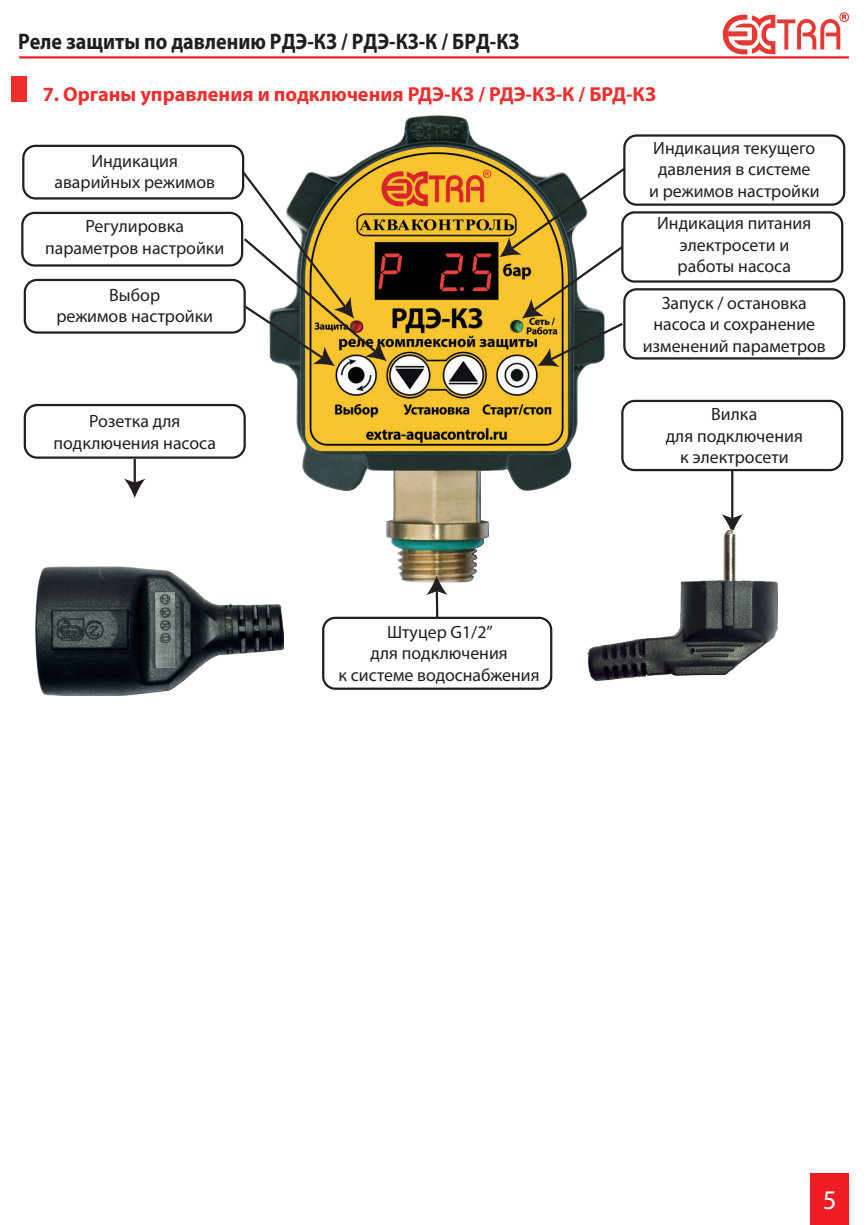
<style>
.page{position:relative;width:868px;height:1225px;background:#fff}
.page>*{position:absolute;margin:0;border:0;box-sizing:border-box;transform-origin:0 0}
.t1{font:27px "Myriad Pro";color:#fff}
.t2{font:700 22.5px "Myriad Pro";color:#211e1e;scale:.89 1}
.t3{font:700 20.25px "Myriad Pro";color:#ee2d2d}
.t4{font:17.78px/21.4px "Myriad Pro";color:#231f20;text-align:center}
</style>
<div class="page">
<img style="left:202px;top:115px;width:470px;height:468px">
<img style="left:36px;top:576px;width:247px;height:119px">
<img style="left:40px;top:499px;width:247px;height:128px">
<img style="left:640px;top:487px;width:138px;height:144px">
<div style="left:24px;top:279px;width:222px;height:55px;border:2px solid #231f20;border-radius:12px"></div>
<div style="left:623px;top:288px;width:222px;height:71px;border:2px solid #231f20;border-radius:12px"></div>
<div style="left:621px;top:211px;width:222px;height:72px;border:2px solid #231f20;border-radius:12px"></div>
<div style="left:623px;top:134px;width:222px;height:72px;border:2px solid #231f20;border-radius:12px"></div>
<div style="left:621px;top:400px;width:222px;height:71px;border:2px solid #231f20;border-radius:12px"></div>
<div style="left:21px;top:212px;width:222px;height:55px;border:2px solid #231f20;border-radius:12px"></div>
<div style="left:22px;top:145px;width:222px;height:54px;border:2px solid #231f20;border-radius:12px"></div>
<div style="left:24px;top:404px;width:222px;height:55px;border:2px solid #231f20;border-radius:12px"></div>
<div style="left:322px;top:617px;width:230px;height:73px;border:2px solid #231f20;border-radius:12px"></div>
<hr style="left:435px;top:589px;width:3px;height:29px;background:#231f20">
<svg style="left:426px;top:576px;width:21px;height:19px"></svg>
<hr style="left:134px;top:459px;width:2px;height:25px;background:#231f20">
<svg style="left:124px;top:479px;width:21px;height:19px"></svg>
<hr style="left:731px;top:470px;width:2px;height:50px;background:#231f20">
<svg style="left:721px;top:514px;width:21px;height:15px"></svg>
<svg style="left:240px;top:169px;width:146px;height:197px"></svg>
<svg style="left:499px;top:165px;width:129px;height:202px"></svg>
<img style="left:587px;top:529px;width:190px;height:151px">
<div style="left:11px;top:76px;width:16px;height:25px;background:#ee2d2d"></div>
<hr style="left:19px;top:56px;width:829px;height:3px;background:#ee1d23">
<svg style="left:722px;top:12px;width:126px;height:42px"></svg>
<div style="left:810px;top:1174px;width:38px;height:51px;background:#ee1d23"></div>
<p class="t2" style="left:18px;top:26px;width:565px">Реле защиты по давлению РДЭ-КЗ / РДЭ-КЗ-К / БРД-КЗ</p>
<p class="t3" style="left:43px;top:81px;width:615px">7. Органы управления и подключения РДЭ-КЗ / РДЭ-КЗ-К / БРД-КЗ</p>
<p class="t4" style="left:54px;top:150px;width:162px">Индикация аварийных режимов</p>
<p class="t4" style="left:45px;top:215px;width:181px">Регулировка параметров настройки</p>
<p class="t4" style="left:56px;top:284px;width:158px">Выбор<br>режимов настройки</p>
<p class="t4" style="left:54px;top:410px;width:164px">Розетка для подключения насоса</p>
<p class="t4" style="left:338px;top:621px;width:203px">Штуцер G1/2’’<br>для подключения<br>к системе водоснабжения</p>
<p class="t4" style="left:649px;top:137px;width:172px">Индикация текущего давления в системе<br>и режимов настройки</p>
<p class="t4" style="left:657px;top:212px;width:156px">Индикация питания электросети и работы насоса</p>
<p class="t4" style="left:642px;top:292px;width:185px">Запуск / остановка насоса и сохранение изменений параметров</p>
<p class="t4" style="left:665px;top:403px;width:139px">Вилка<br>для подключения к электросети</p>
<h1 class="t1" style="left:822px;top:1183px;width:15px">5</h1>
</div>
